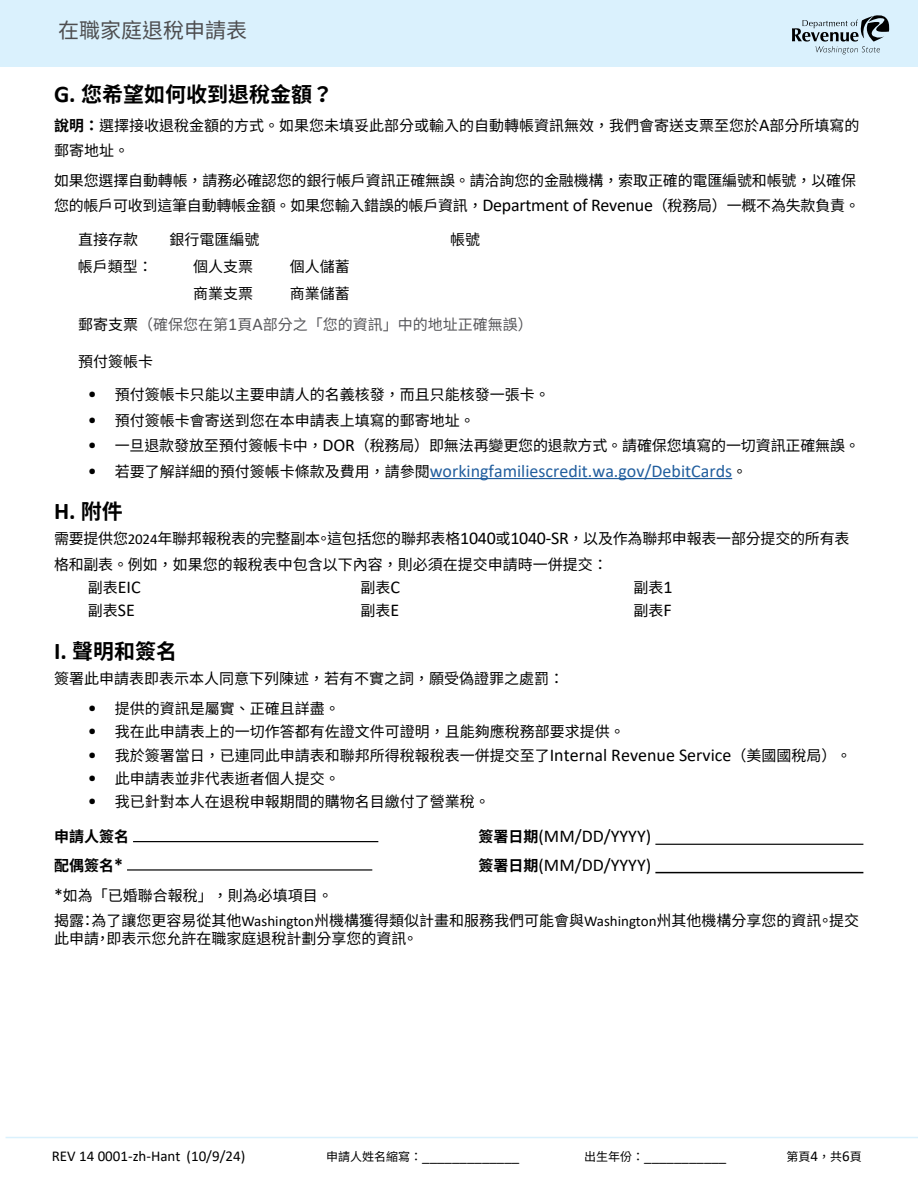
<style>
.page{position:relative;width:918px;height:1188px;background:#fff}
.page>*{position:absolute;margin:0;border:0;box-sizing:border-box;transform-origin:0 0}
.Heading_2{font:700 24px "Calibri";color:#000}
.Heading_2-2{font:700 21px "Noto Sans CJ Ktc";color:#000}
.t1{font:21px "Noto Sans CJ Ktc";color:#4d4d4f}
.t2{font:18px "Calibri";color:#215e9e}
.Normal__P{font:18px "Calibri";color:#000}
.Bullets{font:18px "Calibri";color:#000}
.Normal__P-2{font:15px/25.5px "Noto Sans CJ Ktc";color:#000}
.t3{font:15px "Calibri";color:#000}
.Normal__P-3{font:15px "Noto Sans CJ Ktc";color:#565659}
.Bullets-2{font:15px "Noto Sans CJ Ktc";color:#000}
.Normal__P-4{font:700 15px "Noto Sans CJ Ktc";color:#000}
.t4{font:12px "Noto Sans CJ Ktc";color:#000}
.s1{font-family:"Calibri";font-size:24px}
.s2{font-weight:700}
.s3{font-family:"Calibri";font-size:18px}
.s4{color:#000}
.s5{font-family:"Noto Sans CJ Ktc";font-size:15px;color:#000}
.s6{font-family:"Noto Sans CJ Ktc";font-size:21px}
.s7{font-family:"Calibri"}
.s8{font-family:"Noto Sans CJ Ktc";font-size:15px}
.s9{font-family:"Noto Sans CJ Ktc";font-weight:700;font-size:15px}
.s10{font-family:"Noto Sans CJ Ktc";font-size:12px}
.s11{font-family:"Calibri";font-size:15px}
</style>
<div class="page">
<div style="left:0;top:0;width:918px;height:67px;background:#daf1fd"></div>
<svg style="left:792px;top:15px;width:98px;height:39px"></svg>
<hr style="left:6px;top:1137px;width:912px;height:1px;background:#daf1fd">
<hr style="left:430px;top:478px;width:302px;height:1px;background:#215e9e">
<hr style="left:655px;top:844px;width:208px;height:1px;background:#000">
<hr style="left:655px;top:872px;width:208px;height:1px;background:#000">
<hr style="left:133px;top:841px;width:245px;height:1px;background:#000">
<hr style="left:127px;top:869px;width:245px;height:2px;background:#000">
<h2 class="t1" style="left:58px;top:19px;width:191px">在職家庭退稅申請表</h2>
<h2 class="Heading_2-2" style="left:54px;top:83px;width:281px"><span class="s1">G.</span> 您希望如何收到退稅金額？</h2>
<p class="Normal__P-2" style="left:54px;top:113px;width:807px"><span class="s2">說明：</span>選擇接收退稅金額的方式。如果您未填妥此部分或輸入的自動轉帳資訊無效，我們會寄送支票至您於<span class="s3">A</span>部分所填寫的郵寄地址。</p>
<p class="Normal__P-2" style="left:54px;top:168px;width:807px">如果您選擇自動轉帳，請務必確認您的銀行帳戶資訊正確無誤。請洽詢您的金融機構，索取正確的電匯編號和帳號，以確保您的帳戶可收到這筆自動轉帳金額。如果您輸入錯誤的帳戶資訊，<span class="s3">Department of Revenue</span>（稅務局）一概不為失款負責。</p>
<p class="Normal__P-2" style="left:78px;top:227px;width:61px">直接存款</p>
<p class="Normal__P-2" style="left:170px;top:227px;width:91px">銀行電匯編號</p>
<p class="Normal__P-2" style="left:450px;top:227px;width:31px">帳號</p>
<p class="Normal__P-2" style="left:78px;top:254px;width:76px">帳戶類型：</p>
<p class="Normal__P-2" style="left:193px;top:254px;width:61px">個人支票</p>
<p class="Normal__P-2" style="left:290px;top:254px;width:61px">個人儲蓄</p>
<p class="Normal__P-2" style="left:193px;top:281px;width:61px">商業支票</p>
<p class="Normal__P-2" style="left:290px;top:281px;width:61px">商業儲蓄</p>
<p class="Normal__P-3" style="left:78px;top:316px;width:456px"><span class="s4">郵寄支票</span>（確保您在第<span class="s3">1</span>頁<span class="s3">A</span>部分之「您的資訊」中的地址正確無誤）</p>
<p class="Normal__P-2" style="left:78px;top:349px;width:76px">預付簽帳卡</p>
<p class="Normal__P-2" style="left:88px;top:382px;width:463px"><span class="s3">•</span> 預付簽帳卡只能以主要申請人的名義核發，而且只能核發一張卡。</p>
<p class="Normal__P-2" style="left:88px;top:408px;width:388px"><span class="s3">•</span> 預付簽帳卡會寄送到您在本申請表上填寫的郵寄地址。</p>
<p class="Normal__P-2" style="left:88px;top:433px;width:774px"><span class="s3">•</span> 一旦退款發放至預付簽帳卡中，<span class="s3">DOR</span>（稅務局）即無法再變更您的退款方式。請確保您填寫的一切資訊正確無誤。</p>
<p class="t2" style="left:88px;top:458px;width:661px"><span class="s4">•</span> <span class="s5">若要了解詳細的預付簽帳卡條款及費用，請參閱</span>workingfamiliescredit.wa.gov/DebitCards<span class="s5">。</span></p>
<h2 class="Heading_2" style="left:54px;top:494px;width:70px">H. <span class="s6">附件</span></h2>
<p class="Normal__P-2" style="left:54px;top:526px;width:797px">需要提供您<span class="s7">2024</span>年聯邦報稅表的完整副本。這包括您的聯邦表格<span class="s3">1040</span>或<span class="s3">1040-SR</span>，以及作為聯邦申報表一部分提交的所有表格和副表。例如，如果您的報稅表中包含以下內容，則必須在提交申請時一併提交：</p>
<p class="Bullets" style="left:88px;top:575px;width:54px"><span class="s8">副表</span>EIC</p>
<p class="Bullets-2" style="left:88px;top:602px;width:49px">副表<span class="s3">SE</span></p>
<p class="Bullets-2" style="left:361px;top:579px;width:41px">副表<span class="s3">C</span></p>
<p class="Bullets-2" style="left:361px;top:602px;width:40px">副表<span class="s3">E</span></p>
<p class="Bullets-2" style="left:633px;top:579px;width:41px">副表<span class="s3">1</span></p>
<p class="Bullets-2" style="left:633px;top:602px;width:40px">副表<span class="s3">F</span></p>
<h2 class="Heading_2-2" style="left:54px;top:639px;width:125px"><span class="s1">I.</span> 聲明和簽名</h2>
<p class="Normal__P-2" style="left:54px;top:666px;width:511px">簽署此申請表即表示本人同意下列陳述，若有不實之詞，願受偽證罪之處罰：</p>
<p class="Normal__P-2" style="left:88px;top:696px;width:253px"><span class="s3">•</span> 提供的資訊是屬實、正確且詳盡。</p>
<p class="Normal__P-2" style="left:88px;top:719px;width:538px"><span class="s3">•</span> 我在此申請表上的一切作答都有佐證文件可證明，且能夠應稅務部要求提供。</p>
<p class="Normal__P-2" style="left:88px;top:743px;width:765px"><span class="s3">•</span> 我於簽署當日，已連同此申請表和聯邦所得稅報稅表一併提交至了<span class="s3">Internal Revenue Service</span>（美國國稅局）。</p>
<p class="Normal__P-2" style="left:88px;top:766px;width:253px"><span class="s3">•</span> 此申請表並非代表逝者個人提交。</p>
<p class="Normal__P-2" style="left:88px;top:789px;width:403px"><span class="s3">•</span> 我已針對本人在退稅申報期間的購物名目繳付了營業稅。</p>
<p class="Normal__P-4" style="left:54px;top:828px;width:76px">申請人簽名</p>
<p class="Normal__P" style="left:478px;top:824px;width:174px"><span class="s9">簽署日期</span>(MM/DD/YYYY)</p>
<p class="Normal__P-4" style="left:54px;top:857px;width:70px">配偶簽名<span class="s3">*</span></p>
<p class="Normal__P" style="left:478px;top:852px;width:174px"><span class="s9">簽署日期</span>(MM/DD/YYYY)</p>
<p class="Normal__P-2" style="left:54px;top:883px;width:280px"><span class="s3">*</span>如為「已婚聯合報稅」，則為必填項目。</p>
<p class="Normal__P-2" style="left:54px;top:912px;width:807px;line-height:18px">揭露：為了讓您更容易從其他<span class="s7">Washington</span>州機構獲得類似計畫和服務我們可能會與<span class="s7">Washington</span>州其他機構分享您的資訊。提交此申請，即表示您允許在職家庭退稅計劃分享您的資訊。</p>
<p class="t3" style="left:52px;top:1145px;width:195px">REV 14 0001-zh-Hant (10/9/24)</p>
<p class="t3" style="left:326px;top:1145px;width:195px"><span class="s10">申請人姓名縮寫：</span>_____________</p>
<p class="t3" style="left:584px;top:1145px;width:144px"><span class="s10">出生年份：</span>___________</p>
<p class="t4" style="left:787px;top:1150px;width:77px">第頁<span class="s11">4</span>，共<span class="s11">6</span>頁</p>
</div>
